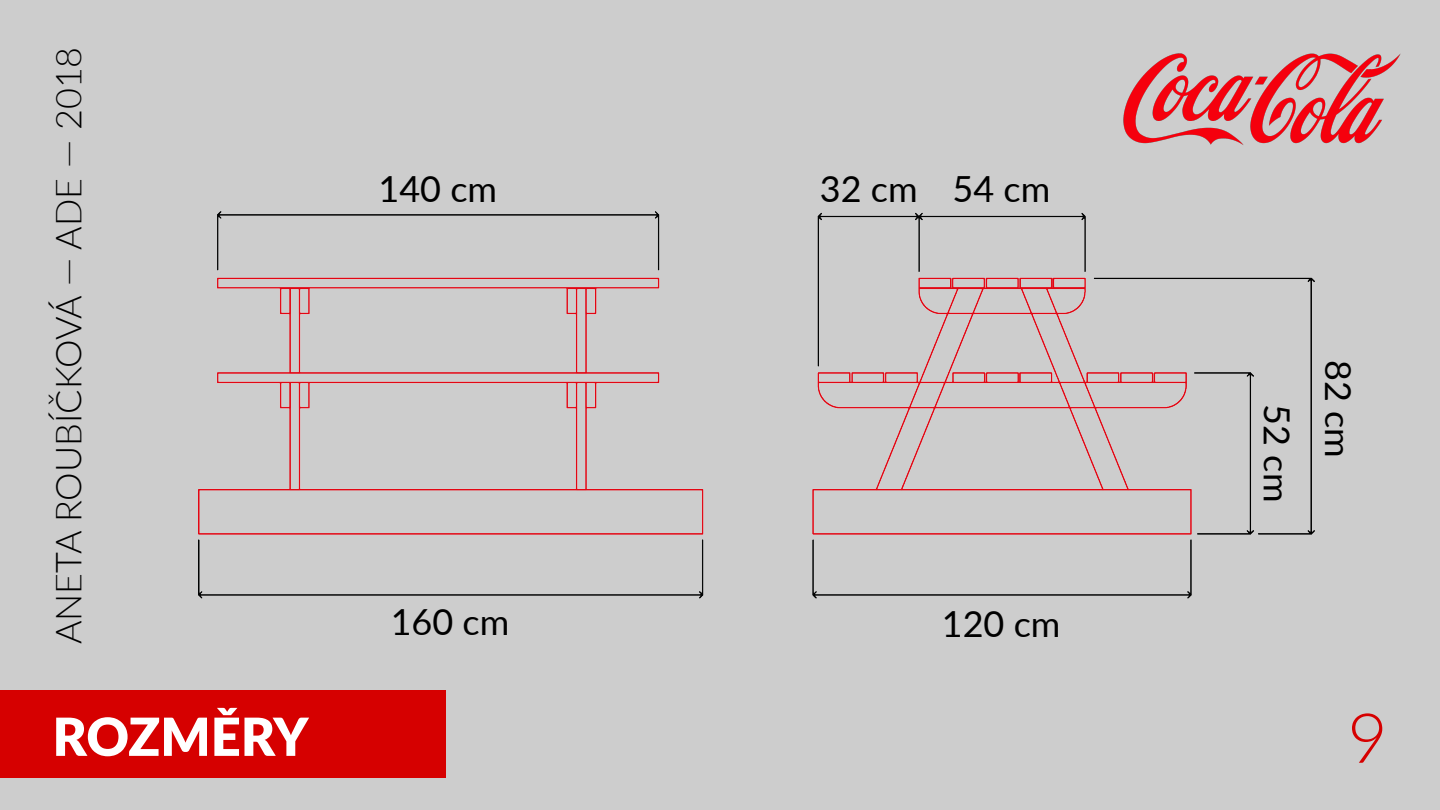
<style>
.page{position:relative;width:1440px;height:810px;background:#cdcdcd}
.page>*{position:absolute;margin:0;border:0;box-sizing:border-box;transform-origin:0 0}
.t1{font:300 69px "Lato";color:#d60000}
.t2{font:900 52.5px "Lato";letter-spacing:-.005em;color:#fff}
.t3{font:36px "Lato";color:#000}
.t4{font:300 36px "Lato";color:#000}
</style>
<div class="page">
<img style="left:1123px;top:53px;width:278px;height:92px">
<div style="left:0;top:690px;width:446px;height:88px;background:#d60000"></div>
<img style="left:198px;top:211px;width:1116px;height:387px">
<p class="t4" style="left:43px;top:644px;width:599px;rotate:-90deg">aneta roubíčková — ade — 2018</p>
<p class="t3" style="left:378px;top:164px;width:120px">140 cm</p>
<p class="t3" style="left:820px;top:164px;width:232px">32 cm 54 cm</p>
<p class="t3" style="left:391px;top:597px;width:120px">160 cm</p>
<p class="t3" style="left:942px;top:598px;width:120px">120 cm</p>
<p class="t3" style="left:1303px;top:404px;width:99px;rotate:90deg">52 cm</p>
<p class="t3" style="left:1364px;top:360px;width:99px;rotate:90deg">82 cm</p>
<h2 class="t2" style="left:52px;top:697px;width:257px">ROZMĚRY</h2>
<h1 class="t1" style="left:1347px;top:690px;width:42px">9</h1>
</div>
